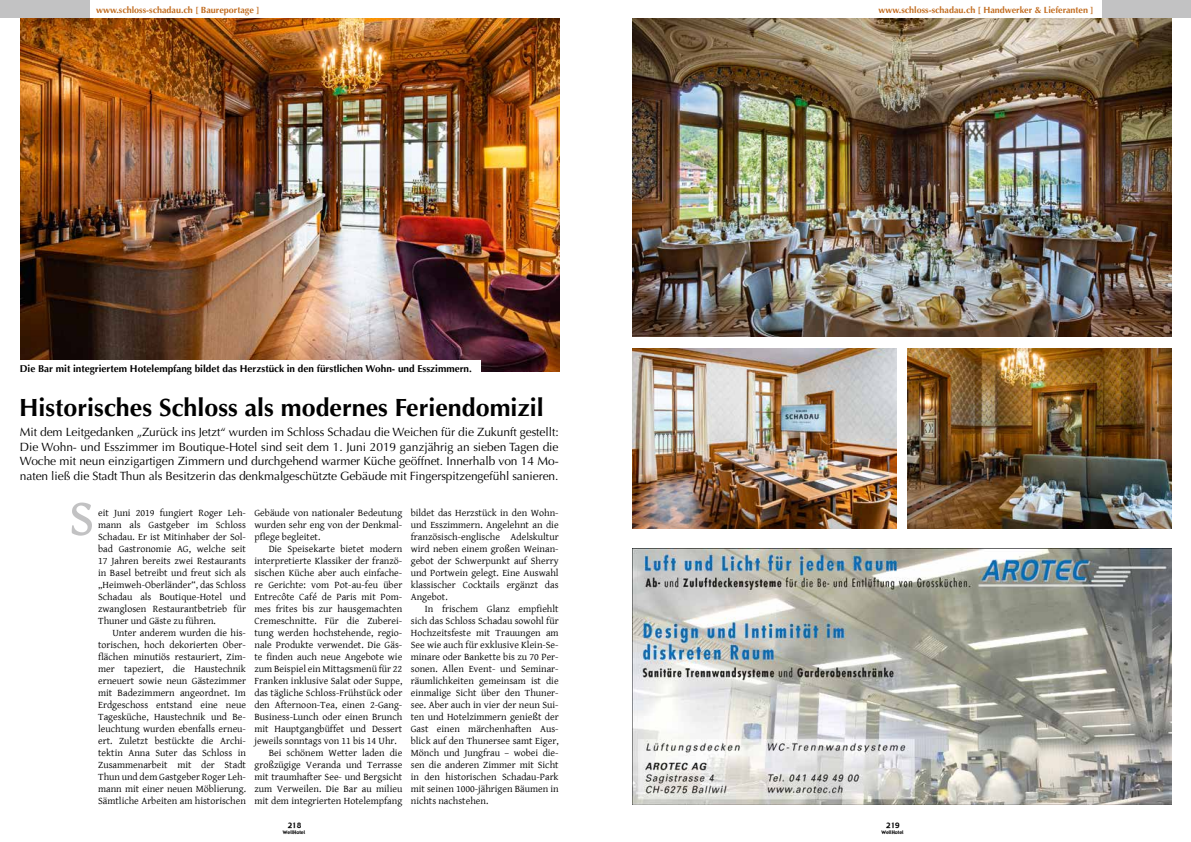
<style>
.page{position:relative;width:1191px;height:842px;background:#fff}
.page>*{position:absolute;margin:0;border:0;box-sizing:border-box;transform-origin:0 0}
.t1{font:68.5px "Gentium Basic";color:#c2c2c3}
.t2{font:700 25px "Optima";color:#000}
.t3{font:12px/14.4px "Optima";letter-spacing:-.005em;color:#000;text-align:justify}
.t4{font:10px/12px "Gentium Basic";color:#000;text-align:justify}
.t5{font:700 10px "Optima";color:#000}
.t6{font:700 9px "Optima";color:#c26c1f}
.t7{font:7.3px "Gadget";color:#000}
.t8{font:4.8px "Gadget";color:#000}
</style>
<div class="page">
<img style="left:632px;top:17px;width:539px;height:319px">
<img style="left:632px;top:348px;width:264px;height:180px">
<img style="left:21px;top:17px;width:538px;height:355px">
<div style="left:0;top:0;width:89px;height:17px;background:#c2c2c3"></div>
<div style="left:1102px;top:0;width:89px;height:17px;background:#c2c2c3"></div>
<div style="left:20px;top:360px;width:460px;height:19px;background:#fff"></div>
<img style="left:633px;top:549px;width:538px;height:255px">
<img style="left:907px;top:348px;width:264px;height:180px">
<p class="t6" style="left:96px;top:5px;width:165px">www.schloss-schadau.ch [ Baureportage ]</p>
<p class="t6" style="left:878px;top:5px;width:217px">www.schloss-schadau.ch [ Handwerker &amp; Lieferanten ]</p>
<p class="t5" style="left:20px;top:363px;width:453px">Die Bar mit integriertem Hotelempfang bildet das Herzstück in den fürstlichen Wohn- und Esszimmern.</p>
<h2 class="t2" style="left:19px;top:393px;width:526px">Historisches Schloss als modernes Feriendomizil</h2>
<p class="t3" style="left:20px;top:425px;width:540px">Mit dem Leitgedanken „Zurück ins Jetzt“ wurden im Schloss Schadau die Weichen für die Zukunft gestellt:<br>Die Wohn- und Esszimmer im Boutique-Hotel sind seit dem 1. Juni 2019 ganzjährig an sieben Tagen die Woche mit neun einzigartigen Zimmern und durchgehend warmer Küche geöffnet. Innerhalb von 14 Mo&shy;naten ließ die Stadt Thun als Besitzerin das denkmalgeschützte Gebäude mit Fingerspitzengefühl sanieren.</p>
<h1 class="t1" style="left:69px;top:462px;width:28px">s</h1>
<p class="t4" style="left:98px;top:506px;width:149px">eit Juni 2019 fungiert Roger Leh&shy;mann als Gastgeber im Schloss Schadau. Er ist Mitinhaber der Sol&shy;bad Gastronomie AG, welche seit 17 Jahren bereits zwei Restaurants in Basel betreibt und freut sich als „Heimweh-Oberländer“, das Schloss Schadau als Boutique-Hotel und zwanglosen Restaurantbetrieb für Thuner und Gäste zu führen.</p>
<p class="t4" style="left:98px;top:626px;width:149px;text-indent:14px">Unter anderem wurden die his&shy;torischen, hoch dekorierten Ober&shy;flächen minutiös restauriert, Zim&shy;mer tapeziert, die Haustechnik erneuert sowie neun Gästezimmer mit Badezimmern angeordnet. Im Erdgeschoss entstand eine neue Tagesküche, Haustechnik und Be&shy;leuchtung wurden ebenfalls erneu&shy;ert. Zuletzt bestückte die Archi&shy;tektin Anna Suter das Schloss in Zusammenarbeit mit der Stadt Thun und dem Gastgeber Roger Leh&shy;mann mit einer neuen Möblierung.<br>Sämtliche Arbeiten am historischen</p>
<p class="t4" style="left:254px;top:506px;width:149px">Gebäude von nationaler Bedeutung wurden sehr eng von der Denkmal&shy;pflege begleitet.</p>
<p class="t4" style="left:269px;top:542px;width:135px">Die Speisekarte bietet modern</p>
<p class="t4" style="left:254px;top:554px;width:149px">interpretierte Klassiker der franzö-</p>
<p class="t4" style="left:254px;top:566px;width:149px">sischen Küche aber auch einfache-</p>
<p class="t4" style="left:254px;top:578px;width:149px">re Gerichte: vom Pot-au-feu über</p>
<p class="t4" style="left:254px;top:590px;width:149px">Entrecôte Café de Paris mit Pom-</p>
<p class="t4" style="left:254px;top:602px;width:149px">mes frites bis zur hausgemachten</p>
<p class="t4" style="left:254px;top:614px;width:149px">Cremeschnitte. Für die Zuberei-</p>
<p class="t4" style="left:254px;top:626px;width:149px">tung werden hochstehende, regio-</p>
<p class="t4" style="left:254px;top:638px;width:149px">nale Produkte verwendet. Die Gäs-</p>
<p class="t4" style="left:254px;top:650px;width:149px">te finden auch neue Angebote wie</p>
<p class="t4" style="left:254px;top:662px;width:149px">zum Beispiel ein Mittagsmenü für 22</p>
<p class="t4" style="left:254px;top:674px;width:149px">Franken inklusive Salat oder Suppe,</p>
<p class="t4" style="left:254px;top:686px;width:149px">das tägliche Schloss-Frühstück oder</p>
<p class="t4" style="left:254px;top:698px;width:149px">den Afternoon-Tea, einen 2-Gang-</p>
<p class="t4" style="left:254px;top:710px;width:149px">Business-Lunch oder einen Brunch</p>
<p class="t4" style="left:254px;top:722px;width:149px">mit Hauptgangbüffet und Dessert</p>
<p class="t4" style="left:254px;top:734px;width:144px">jeweils sonntags von 11 bis 14 Uhr.</p>
<p class="t4" style="left:269px;top:746px;width:135px">Bei schönem Wetter laden die</p>
<p class="t4" style="left:254px;top:758px;width:149px">großzügige Veranda und Terrasse</p>
<p class="t4" style="left:254px;top:770px;width:149px">mit traumhafter See- und Bergsicht</p>
<p class="t4" style="left:254px;top:782px;width:149px">zum Verweilen. Die Bar au milieu</p>
<p class="t4" style="left:254px;top:794px;width:149px">mit dem integrierten Hotelempfang</p>
<p class="t4" style="left:411px;top:506px;width:149px">bildet das Herzstück in den Wohn&shy;und Esszimmern. Angelehnt an die französisch-englische Adelskultur wird neben einem großen Weinan&shy;gebot der Schwerpunkt auf Sherry und Portwein gelegt. Eine Auswahl klassischer Cocktails ergänzt das Angebot.</p>
<p class="t4" style="left:411px;top:602px;width:149px;text-indent:14px">In frischem Glanz empfiehlt sich das Schloss Schadau sowohl für Hochzeitsfeste mit Trauungen am See wie auch für exklusive Klein-Se&shy;minare oder Bankette bis zu 70 Per&shy;sonen. Allen Event- und Seminar&shy;räumlichkeiten gemeinsam ist die einmalige Sicht über den Thuner&shy;see. Aber auch in vier der neun Sui&shy;ten und Hotelzimmern genießt der Gast einen märchenhaften Aus&shy;blick auf den Thunersee samt Eiger, Mönch und Jungfrau – wobei die&shy;sen die anderen Zimmer mit Sicht in den historischen Schadau-Park mit seinen 1000-jährigen Bäumen in nichts nachstehen.</p>
<p class="t7" style="left:288px;top:821px;width:15px">218</p>
<p class="t7" style="left:886px;top:821px;width:15px">219</p>
<p class="t8" style="left:283px;top:829px;width:24px">WellHotel</p>
<p class="t8" style="left:881px;top:829px;width:24px">WellHotel</p>
</div>
